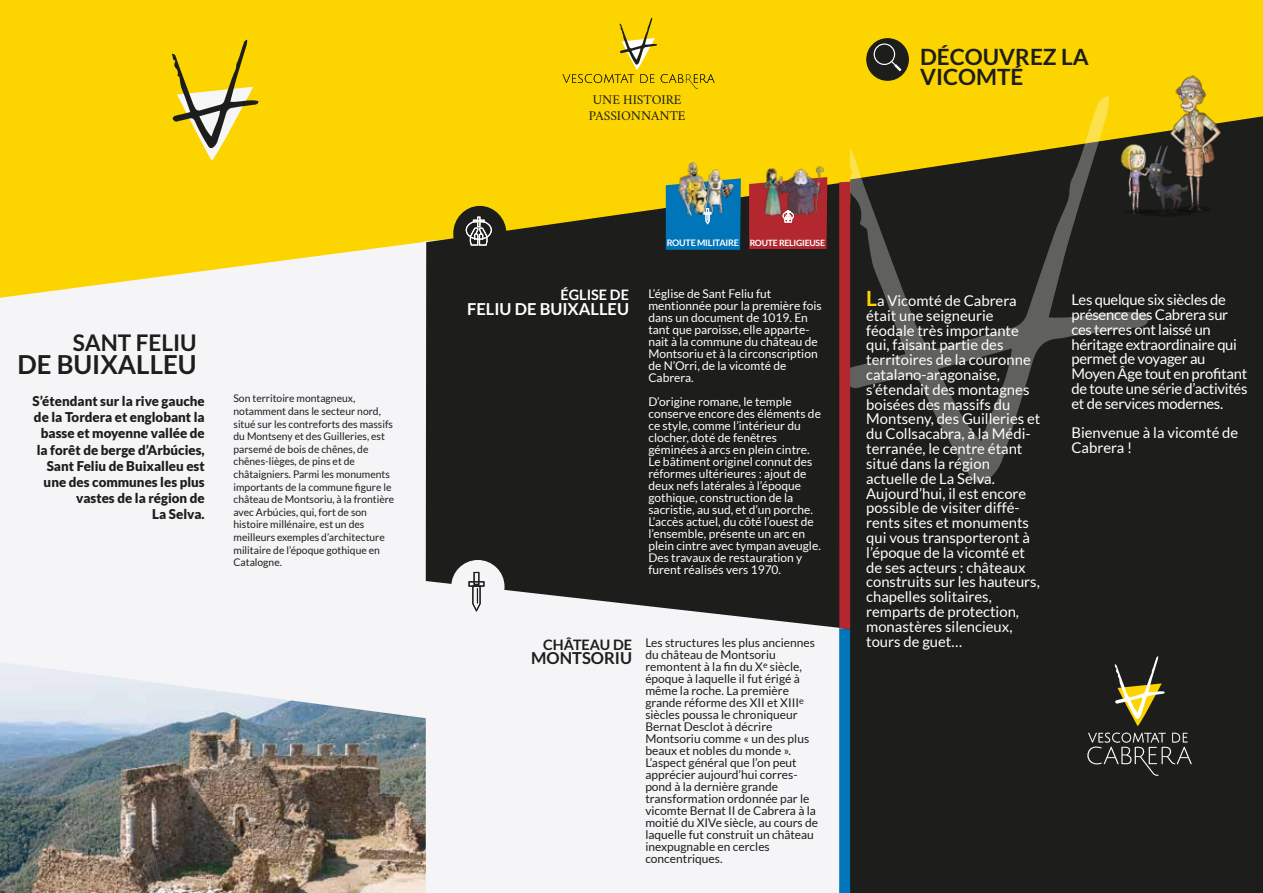
<style>
.page{position:relative;width:1263px;height:893px;background:#fff}
.page>*{position:absolute;margin:0;border:0;box-sizing:border-box;transform-origin:0 0}
.t1{font:700 26.25px "Lato";color:#1d1d1b}
.t2{font:700 22.95px "Lato";color:#1d1d1b}
.t3{font:700 22.5px/19.8px "Lato";color:#1d1d1b}
.t4{font:700 16.5px "Lato";color:#fff}
.t5{font:700 16.5px "Lato";color:#1d1d1b}
.t6{font:14.85px/14.9px "Lato";color:#fff}
.t7{font:14.85px/14.9px "Lato";letter-spacing:-.02em;color:#fff}
.t8{font:700 14.4px "Lato";color:#1d1d1b}
.t9{font:700 14.4px "Lato";color:#fff}
.t10{font:900 13.5px/16.2px "Lato";color:#1d1d1b;text-align:right}
.t11{font:13.5px/16.2px "Crimson";color:#1d1d1b}
.t12{font:12px/12px "Lato";color:#fff}
.t13{font:12px/12px "Lato";color:#1d1d1b}
.t14{font:10.5px/12.6px "Lato";color:#1d1d1b}
.t15{font:700 8.7px "Lato";letter-spacing:-.025em;color:#fff}
.s1{font-size:9px}
.s2{font-weight:700;font-size:21px;color:#ffd500}
</style>
<div class="page">
<div style="left:850px;top:0;width:413px;height:115px;background:#fcd500"></div>
<div style="left:866px;top:38px;width:43px;height:43px;background:#1d1d1b;border-radius:50%"></div>
<svg style="left:874px;top:43px;width:27px;height:28px"></svg>
<div style="left:850px;top:115px;width:413px;height:778px;background:#1d1d1b"></div>
<svg style="left:850px;top:95px;width:299px;height:388px;fill:#1d1d1b"></svg>
<svg style="left:1087px;top:733px;width:105px;height:43px"></svg>
<svg style="left:1114px;top:656px;width:51px;height:71px"></svg>
<img style="left:1106px;top:55px;width:123px;height:163px">
<svg style="left:1124px;top:209px;width:31px;height:5px"></svg>
<div style="left:1139px;top:209px;width:55px;height:8px;background:#151514;border-radius:50%"></div>
<svg style="left:1174px;top:206px;width:37px;height:7px"></svg>
<div style="left:0;top:0;width:843px;height:893px;background:#f5f5f7"></div>
<div style="left:424px;top:0;width:426px;height:242px;background:#fcd500"></div>
<svg style="left:426px;top:183px;width:413px;height:445px;fill:#1d1d1b"></svg>
<div style="left:453px;top:206px;width:53px;height:55px;background:#1d1d1b;border-radius:50%"></div>
<svg style="left:839px;top:182px;width:11px;height:711px"></svg>
<svg style="left:562px;top:18px;width:153px;height:71px"></svg>
<img style="left:761px;top:160px;width:62px;height:17px">
<img style="left:749px;top:177px;width:78px;height:72px">
<div style="left:466px;top:220px;width:26px;height:20px;border:1px solid #fff;border-radius:50%"></div>
<svg style="left:469px;top:176px;width:19px;height:70px"></svg>
<div style="left:451px;top:560px;width:53px;height:53px;background:#f5f5f7;border-radius:50%"></div>
<div style="left:473px;top:572px;width:6px;height:13px;border:1px solid #1d1d1b"></div>
<div style="left:468px;top:581px;width:16px;height:6px;border:1px solid #1d1d1b"></div>
<svg style="left:472px;top:585px;width:10px;height:27px"></svg>
<img style="left:676px;top:161px;width:60px;height:17px">
<img style="left:666px;top:178px;width:75px;height:72px">
<svg style="left:0;top:0;width:424px;height:298px;fill:#fcd500"></svg>
<svg style="left:171px;top:40px;width:87px;height:123px"></svg>
<img style="left:0;top:662px;width:426px;height:231px">
<h2 class="t2" style="left:73px;top:329px;width:125px">SANT FELIU</h2>
<h1 class="t1" style="left:18px;top:349px;width:180px">DE BUIXALLEU</h1>
<p class="t10" style="left:33px;top:393px;width:174px">S’étendant sur la rive gauche de la Tordera et englobant la basse et moyenne vallée de la forêt de berge d’Arbúcies,<br>Sant Feliu de Buixalleu est une des communes les plus vastes de la région de<br>La Selva.</p>
<p class="t14" style="left:233px;top:392px;width:162px">Son territoire montagneux, notamment dans le secteur nord, situé sur les contreforts des massifs du Montseny et des Guilleries, est parsemé de bois de chênes, de chênes-lièges, de pins et de châtaigniers. Parmi les monuments importants de la commune figure le château de Montsoriu, à la frontière avec Arbúcies, qui, fort de son histoire millénaire, est un des meilleurs exemples d’architecture militaire de l’époque gothique en<br>Catalogne.</p>
<p class="t11" style="left:589px;top:89px;width:98px">UNE HISTOIRE<br>PASSIONNANTE</p>
<h3 class="t3" style="left:920px;top:46px;width:170px">DÉCOUVREZ LA<br>VICOMTÉ</h3>
<p class="t9" style="left:560px;top:287px;width:70px">ÉGLISE DE</p>
<h3 class="t4" style="left:467px;top:299px;width:163px">FELIU DE BUIXALLEU</h3>
<p class="t15" style="left:667px;top:237px;width:160px"><span class="s1">ROUTE MILITAIRE</span> ROUTE RELIGIEUSE</p>
<p class="t12" style="left:648px;top:288px;width:175px">L’église de Sant Feliu fut mentionnée pour la première fois dans un document de 1019. En tant que paroisse, elle apparte&shy;nait à la commune du château de<br>Montsoriu et à la circonscription de N’Orri, de la vicomté de<br>Cabrera.</p>
<p class="t12" style="left:648px;top:396px;width:174px">D’origine romane, le temple conserve encore des éléments de ce style, comme l’intérieur du clocher, doté de fenêtres géminées à arcs en plein cintre.<br>Le bâtiment originel connut des réformes ultérieures : ajout de deux nefs latérales à l’époque gothique, construction de la sacristie, au sud, et d’un porche.<br>L’accès actuel, du côté l’ouest de l’ensemble, présente un arc en plein cintre avec tympan aveugle.<br>Des travaux de restauration y furent réalisés vers 1970.</p>
<p class="t8" style="left:543px;top:636px;width:90px">CHÂTEAU DE</p>
<h3 class="t5" style="left:531px;top:649px;width:102px">MONTSORIU</h3>
<p class="t13" style="left:645px;top:637px;width:174px">Les structures les plus anciennes du château de Montsoriu remontent à la fin du X<sup>e</sup> siècle, époque à laquelle il fut érigé à même la roche. La première grande réforme des XII et XIII<sup>e </sup>siècles poussa le chroniqueur<br>Bernat Desclot à décrire<br>Montsoriu comme « un des plus beaux et nobles du monde ».<br>L’aspect général que l’on peut apprécier aujourd’hui corres&shy;pond à la dernière grande transformation ordonnée par le vicomte Bernat II de Cabrera à la moitié du XIVe siècle, au cours de laquelle fut construit un château inexpugnable en cercles concentriques.</p>
<p class="t6" style="left:866px;top:293px;width:176px"><span class="s2">L</span>a Vicomté de Cabrera était une seigneurie féodale très importante qui, faisant partie des territoires de la couronne catalano-aragonaise, s’étendait des montagnes boisées des massifs du<br>Montseny, des Guilleries et du Collsacabra, à la Médi&shy;terranée, le centre étant situé dans la région actuelle de La Selva.<br>Aujourd’hui, il est encore possible de visiter diffé&shy;rents sites et monuments qui vous transporteront à l’époque de la vicomté et de ses acteurs : châteaux construits sur les hauteurs, chapelles solitaires, remparts de protection, monastères silencieux, tours de guet…</p>
<p class="t7" style="left:1071px;top:292px;width:177px">Les quelque six siècles de présence des Cabrera sur ces terres ont laissé un héritage extraordinaire qui permet de voyager au<br>Moyen Âge tout en profitant de toute une série d’activités et de services modernes.</p>
<p class="t6" style="left:1071px;top:426px;width:168px">Bienvenue à la vicomté de<br>Cabrera !</p>
</div>
